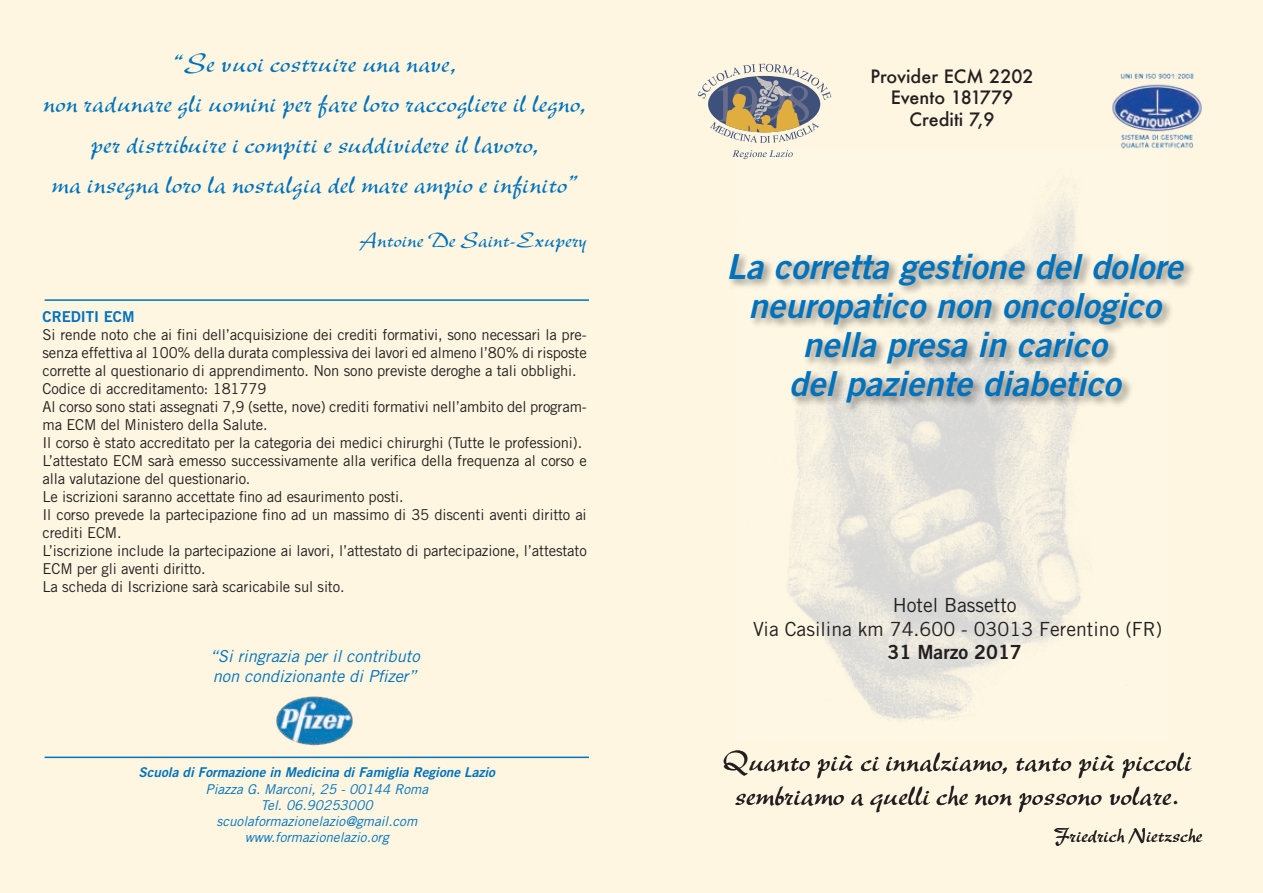
<style>
.page{position:relative;width:1263px;height:893px;background:#fff}
.page>*{position:absolute;margin:0;border:0;box-sizing:border-box;transform-origin:0 0}
.t1{font:italic 34.5px/39px "Trade Gothic Bold Two";color:#0072bc;text-align:center}
.t2{font:31.05px/33.8px "New Berolina";color:#231f20;text-align:center}
.t3{font:28.5px/40.5px "New Berolina";color:#0072bc;text-align:center}
.t4{font:22.5px "New Berolina";color:#0072bc}
.t5{font:21.6px "New Berolina";color:#231f20}
.t6{font:19.5px/23.4px "Trade Gothic";color:#231f20;text-align:center}
.t7{font:19.5px "Trade Gothic Bold Two";color:#231f20}
.t8{font:500 18px/21.6px "Futura";color:#231f20;text-align:center}
.t9{font:italic 16.5px/19.8px "Trade Gothic";color:#0072bc}
.t10{font:15px/18px "Trade Gothic";letter-spacing:-.01em;color:#231f20}
.t11{font:15px "Trade Gothic Bold Two";color:#0072bc}
.t12{font:italic 13.5px/16.2px "Trade Gothic";color:#0072bc;text-align:center}
.t13{font:italic 13.5px "Trade Gothic Bold Two";color:#0072bc}
</style>
<div class="page">
<div style="left:611px;top:0;width:652px;height:893px;background:#fef6e1"></div>
<img style="left:744px;top:159px;width:337px;height:562px">
<div style="left:0;top:0;width:631px;height:893px;background:#fef6e1"></div>
<hr style="left:45px;top:757px;width:544px;height:1px;background:#0072bc">
<img style="left:276px;top:696px;width:77px;height:50px">
<svg style="left:732px;top:150px;width:61px;height:9px"></svg>
<svg style="left:698px;top:64px;width:133px;height:79px"></svg>
<div style="left:727px;top:251px;width:468px;height:163px;background:#231f20;opacity:.5"></div>
<hr style="left:45px;top:299px;width:544px;height:2px;background:#0072bc">
<img style="left:1112px;top:73px;width:90px;height:76px">
<h3 class="t3" style="left:43px;top:43px;width:544px">“Se vuoi costruire una nave,<br>non radunare gli uomini per fare loro raccogliere il legno, per distribuire i compiti e suddividere il lavoro,<br>ma insegna loro la nostalgia del mare ampio e infinito”</h3>
<h3 class="t4" style="left:359px;top:227px;width:229px">Antoine De Saint-Exupery</h3>
<p class="t11" style="left:43px;top:307px;width:94px">CREDITI ECM</p>
<p class="t10" style="left:43px;top:325px;width:546px">Si rende noto che ai fini dell’acquisizione dei crediti formativi, sono necessari la pre&shy;senza effettiva al 100% della durata complessiva dei lavori ed almeno l’80% di risposte corrette al questionario di apprendimento. Non sono previste deroghe a tali obblighi.<br>Codice di accreditamento: 181779<br>Al corso sono stati assegnati 7,9 (sette, nove) crediti formativi nell’ambito del program&shy;ma ECM del Ministero della Salute.<br>Il corso è stato accreditato per la categoria dei medici chirurghi (Tutte le professioni).<br>L’attestato ECM sarà emesso successivamente alla verifica della frequenza al corso e alla valutazione del questionario.<br>Le iscrizioni saranno accettate fino ad esaurimento posti.<br>Il corso prevede la partecipazione fino ad un massimo di 35 discenti aventi diritto ai crediti ECM.<br>L’iscrizione include la partecipazione ai lavori, l’attestato di partecipazione, l’attestato ECM per gli aventi diritto.<br>La scheda di Iscrizione sarà scaricabile sul sito.</p>
<p class="t9" style="left:210px;top:646px;width:211px">“Si ringrazia per il contributo non condizionante di Pfizer”</p>
<p class="t13" style="left:139px;top:764px;width:358px">Scuola di Formazione in Medicina di Famiglia Regione Lazio</p>
<p class="t12" style="left:205px;top:780px;width:224px">Piazza G. Marconi, 25 - 00144 Roma<br>Tel. 06.90253000 scuolaformazionelazio@gmail.com www.formazionelazio.org</p>
<p class="t8" style="left:870px;top:65px;width:165px">Provider ECM 2202<br>Evento 181779<br>Crediti 7,9</p>
<h1 class="t1" style="left:727px;top:246px;width:458px">La corretta gestione del dolore neuropatico non oncologico nella presa in carico<br>del paziente diabetico</h1>
<h3 class="t6" style="left:753px;top:593px;width:411px">Hotel Bassetto<br>Via Casilina km 74.600 - 03013 Ferentino (FR)</h3>
<h3 class="t7" style="left:887px;top:640px;width:136px">31 Marzo 2017</h3>
<h2 class="t2" style="left:723px;top:744px;width:470px">Quanto più ci innalziamo, tanto più piccoli sembriamo a quelli che non possono volare.</h2>
<h3 class="t5" style="left:1054px;top:823px;width:150px">Friedrich Nietzsche</h3>
</div>
